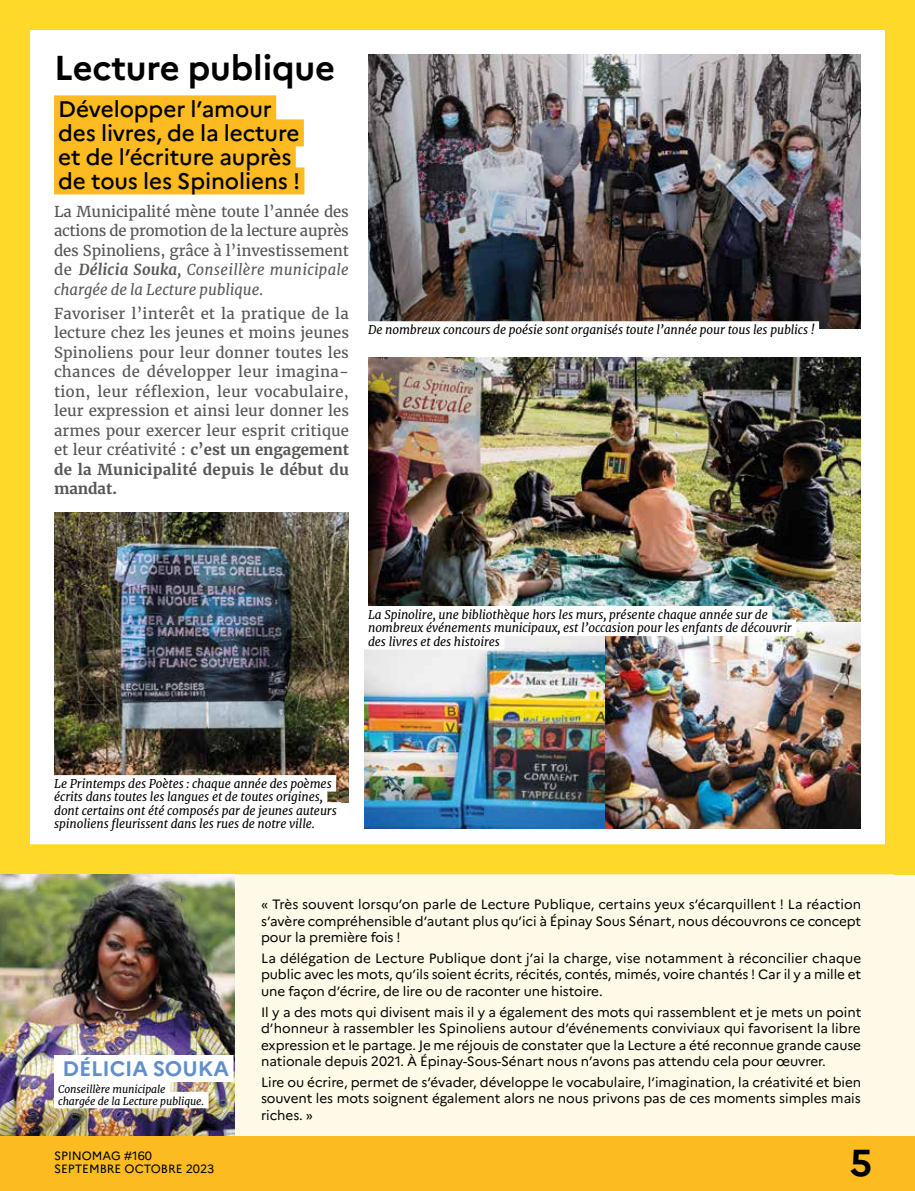
<style>
.page{position:relative;width:915px;height:1191px;background:#fff}
.page>*{position:absolute;margin:0;border:0;box-sizing:border-box;transform-origin:0 0}
.t1{font:700 37.5px "Marianne";color:#000}
.t2{font:700 34.5px "Marianne";letter-spacing:-.005em;color:#000}
.t3{font:500 22.5px/24px "Marianne";letter-spacing:-.005em;color:#000}
.t4{font:700 21px "Marianne";letter-spacing:-.005em;color:#608fcb}
.t5{font:15px/19.5px "Merriweather";letter-spacing:-.005em;color:#575756;text-align:justify}
.t6{font:13.5px/16.5px "Marianne";letter-spacing:-.005em;color:#000;text-align:justify}
.t7{font:italic 12px/13.5px "Merriweather";letter-spacing:-.01em;color:#000}
.t8{font:12px/13.5px "Marianne";color:#000}
.t9{font:italic 10.5px/12px "Merriweather";letter-spacing:-.01em;color:#000}
.s1{font-weight:700;font-style:italic}
.s2{font-style:italic}
.s3{font-weight:700}
</style>
<div class="page">
<div style="left:234px;top:874px;width:680px;height:263px;background:#fff9e7"></div>
<div style="left:0;top:0;width:914px;height:874px;border:30px solid #ffd929"></div>
<div style="left:54px;top:95px;width:222px;height:27px;background:#fbbb21"></div>
<div style="left:54px;top:119px;width:250px;height:27px;background:#fbbb21"></div>
<div style="left:54px;top:143px;width:242px;height:27px;background:#fbbb21"></div>
<div style="left:54px;top:167px;width:250px;height:27px;background:#fbbb21"></div>
<img style="left:0;top:874px;width:234px;height:263px">
<img style="left:368px;top:357px;width:492px;height:265px">
<img style="left:365px;top:622px;width:495px;height:206px">
<div style="left:364px;top:606px;width:408px;height:16px;background:#fff"></div>
<div style="left:364px;top:619px;width:432px;height:17px;background:#fff"></div>
<div style="left:364px;top:633px;width:140px;height:16px;background:#fff"></div>
<img style="left:54px;top:512px;width:295px;height:290px">
<div style="left:50px;top:775px;width:286px;height:16px;background:#fff"></div>
<div style="left:50px;top:788px;width:277px;height:17px;background:#fff"></div>
<img style="left:368px;top:54px;width:492px;height:274px">
<div style="left:364px;top:321px;width:454px;height:17px;background:#fff"></div>
<div style="left:54px;top:1055px;width:179px;height:27px;background:#fff"></div>
<div style="left:54px;top:1079px;width:116px;height:17px;background:#fff"></div>
<div style="left:54px;top:1091px;width:154px;height:17px;background:#fff"></div>
<div style="left:0;top:1137px;width:914px;height:54px;background:#fbbb21"></div>
<div style="left:894px;top:0;width:20px;height:874px;background:#ffd929"></div>
<div style="left:0;top:0;width:914px;height:20px;background:#ffd929"></div>
<h2 class="t2" style="left:54px;top:47px;width:282px">Lecture publique</h2>
<h3 class="t3" style="left:58px;top:97px;width:243px">Développer l’amour des livres, de la lecture et de l’écriture auprès de tous les Spinoliens !</h3>
<p class="t5" style="left:54px;top:202px;width:296px">La Municipalité mène toute l’année des actions de promotion de la lecture auprès des Spinoliens, grâce à l’investissement de <span class="s1">Délicia Souka,</span> <span class="s2">Conseillère municipale chargée de la Lecture publique.</span></p>
<p class="t5" style="left:54px;top:303px;width:296px">Favoriser l’interêt et la pratique de la lecture chez les jeunes et moins jeunes Spinoliens pour leur donner toutes les chances de développer leur imagina&shy;tion, leur réflexion, leur vocabulaire, leur expression et ainsi leur donner les armes pour exercer leur esprit critique et leur créativité : <span class="s3">c’est un engagement de la Municipalité depuis le début du mandat.</span></p>
<p class="t7" style="left:368px;top:323px;width:448px">De nombreux concours de poésie sont organisés toute l’année pour tous les publics !</p>
<p class="t7" style="left:368px;top:608px;width:425px">La Spinolire, une bibliothèque hors les murs, présente chaque année sur de nombreux événements municipaux, est l’occasion pour les enfants de découvrir des livres et des histoires</p>
<p class="t7" style="left:54px;top:777px;width:284px">Le Printemps des Poètes : chaque année des poèmes écrits dans toutes les langues et de toutes origines, dont certains ont été composés par de jeunes auteurs spinoliens fleurissent dans les rues de notre ville.</p>
<h3 class="t4" style="left:63px;top:1056px;width:168px">DÉLICIA SOUKA</h3>
<p class="t9" style="left:58px;top:1082px;width:147px">Conseillère municipale chargée de la Lecture publique.</p>
<p class="t8" style="left:54px;top:1148px;width:162px">SPINOMAG #160<br>SEPTEMBRE OCTOBRE 2023</p>
<p class="t6" style="left:261px;top:896px;width:601px">« Très souvent lorsqu’on parle de Lecture Publique, certains yeux s’écarquillent ! La réaction s’avère compréhensible d’autant plus qu’ici à Épinay Sous Sénart, nous découvrons ce concept pour la première fois !</p>
<p class="t6" style="left:261px;top:949px;width:601px">La délégation de Lecture Publique dont j’ai la charge, vise notamment à réconcilier chaque public avec les mots, qu’ils soient écrits, récités, contés, mimés, voire chantés ! Car il y a mille et une façon d’écrire, de lire ou de raconter une histoire.</p>
<p class="t6" style="left:261px;top:1003px;width:601px">Il y a des mots qui divisent mais il y a également des mots qui rassemblent et je mets un point d’honneur à rassembler les Spinoliens autour d’événements conviviaux qui favorisent la libre expression et le partage. Je me réjouis de constater que la Lecture a été reconnue grande cause nationale depuis 2021. À Épinay-Sous-Sénart nous n’avons pas attendu cela pour œuvrer.</p>
<p class="t6" style="left:261px;top:1073px;width:601px">Lire ou écrire, permet de s’évader, développe le vocabulaire, l’imagination, la créativité et bien souvent les mots soignent également alors ne nous privons pas de ces moments simples mais riches. »</p>
<h1 class="t1" style="left:849px;top:1139px;width:24px">5</h1>
</div>
